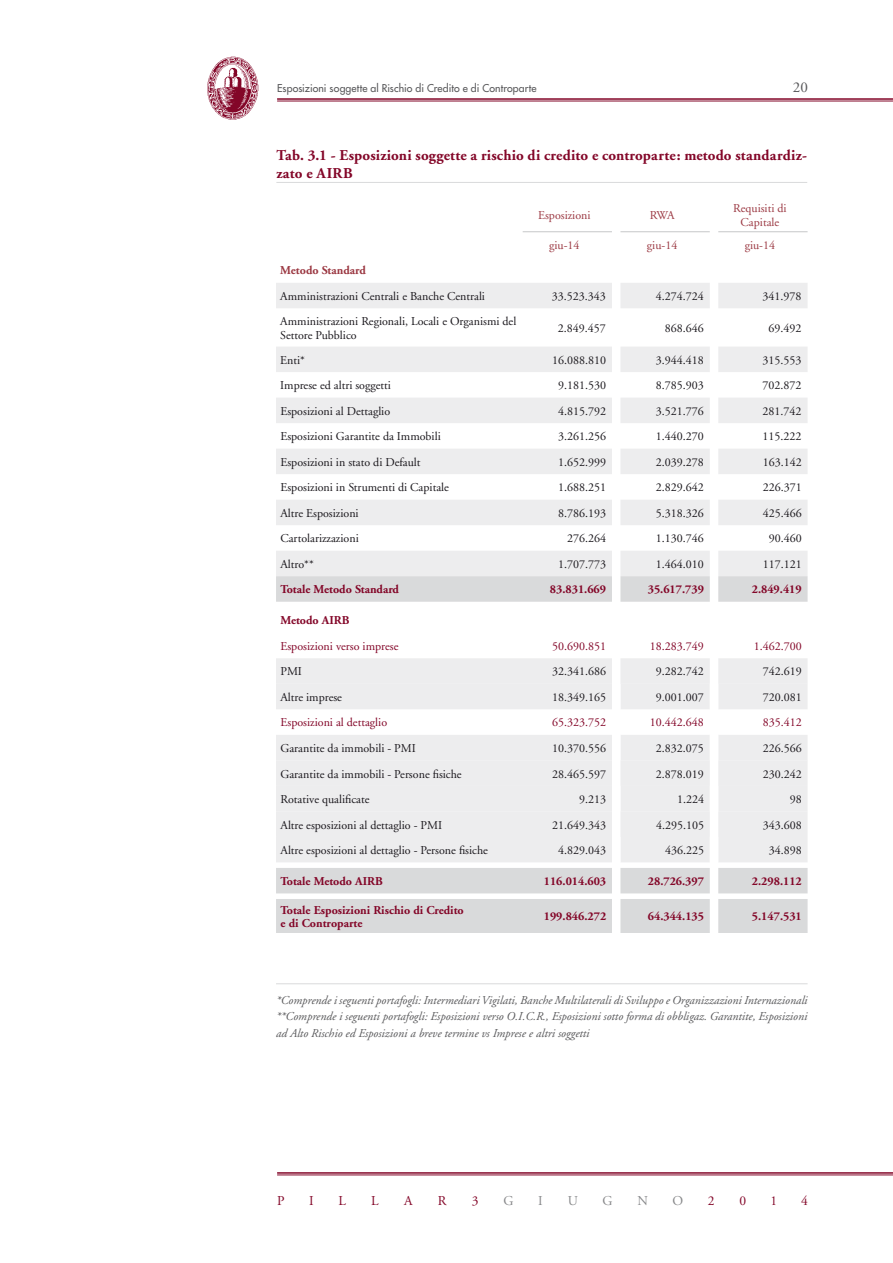
<style>
.page{position:relative;width:893px;height:1263px;background:#fff}
.page>*{position:absolute;margin:0;border:0;box-sizing:border-box;transform-origin:0 0}
.t1{font:700 15px/18px "Adobe Garamond";letter-spacing:.01em;color:#830628}
.t2{font:15px "Adobe Garamond";color:#58585a}
.t3{font:13.5px "Adobe Garamond";color:#830628}
.t4{font:13.5px "Adobe Garamond";color:#87888a}
.t5{font:12px/13.5px "Adobe Garamond";color:#1a171c}
.t6{font:italic 12px/16.5px "Adobe Garamond";color:#58585a;text-align:justify}
.t7{font:700 12px/13.5px "Adobe Garamond";color:#830628}
.t8{font:12px "Adobe Garamond";color:#830628}
.t9{font:12px/13.5px "Adobe Garamond";color:#9b3842;text-align:center}
.t10{font:700 12px "Adobe Garamond";color:#9b3842}
.t11{font:10.5px "Futura";letter-spacing:.005em;color:#58585a}
</style>
<div class="page">
<hr style="left:277px;top:1172px;width:616px;height:2px;background:#830628">
<hr style="left:277px;top:1175px;width:616px;height:1px;background:#830628">
<hr style="left:277px;top:98px;width:616px;height:2px;background:#830628">
<hr style="left:277px;top:101px;width:616px;height:1px;background:#830628">
<img style="left:208px;top:56px;width:51px;height:64px">
<hr style="left:276px;top:182px;width:531px;height:1px;background:#d9dadb">
<svg style="left:276px;top:283px;width:532px;height:293px"></svg>
<svg style="left:276px;top:576px;width:532px;height:357px;fill:#d9dadb"></svg>
<div style="left:276px;top:658px;width:532px;height:26px;background:#ededee"></div>
<svg style="left:276px;top:684px;width:532px;height:178px;fill:#ededee"></svg>
<svg style="left:612px;top:684px;width:106px;height:178px"></svg>
<hr style="left:523px;top:231px;width:89px;height:1px;background:#c6c7c9">
<hr style="left:620px;top:231px;width:90px;height:1px;background:#c6c7c9">
<hr style="left:718px;top:231px;width:90px;height:1px;background:#c6c7c9">
<hr style="left:276px;top:983px;width:532px;height:1px;background:#d9dadb">
<p class="t11" style="left:277px;top:81px;width:261px">Esposizioni soggette al Rischio di Credito e di Controparte</p>
<p class="t2" style="left:793px;top:79px;width:17px">20</p>
<p class="t1" style="left:276px;top:146px;width:532px">Tab. 3.1 - Esposizioni soggette a rischio di credito e controparte: metodo standardiz&shy;zato e AIRB</p>
<p class="t9" style="left:538px;top:209px;width:54px">Esposizioni</p>
<p class="t9" style="left:650px;top:209px;width:26px">RWA</p>
<p class="t9" style="left:733px;top:202px;width:55px">Requisiti di<br>Capitale</p>
<p class="t9" style="left:549px;top:239px;width:32px">giu-14</p>
<p class="t9" style="left:647px;top:239px;width:32px">giu-14</p>
<p class="t9" style="left:745px;top:239px;width:32px">giu-14</p>
<p class="t10" style="left:280px;top:264px;width:87px">Metodo Standard</p>
<p class="t5" style="left:280px;top:290px;width:206px">Amministrazioni Centrali e Banche Centrali</p>
<p class="t5" style="left:552px;top:290px;width:55px">33.523.343</p>
<p class="t5" style="left:656px;top:290px;width:49px">4.274.724</p>
<p class="t5" style="left:763px;top:290px;width:40px">341.978</p>
<p class="t5" style="left:280px;top:315px;width:238px">Amministrazioni Regionali, Locali e Organismi del<br>Settore Pubblico</p>
<p class="t5" style="left:558px;top:322px;width:49px">2.849.457</p>
<p class="t5" style="left:665px;top:322px;width:40px">868.646</p>
<p class="t5" style="left:769px;top:322px;width:34px">69.492</p>
<p class="t5" style="left:280px;top:353px;width:26px">Enti*</p>
<p class="t5" style="left:552px;top:353px;width:55px">16.088.810</p>
<p class="t5" style="left:656px;top:353px;width:49px">3.944.418</p>
<p class="t5" style="left:763px;top:353px;width:40px">315.553</p>
<p class="t5" style="left:280px;top:379px;width:112px">Imprese ed altri soggetti</p>
<p class="t5" style="left:558px;top:379px;width:49px">9.181.530</p>
<p class="t5" style="left:656px;top:379px;width:49px">8.785.903</p>
<p class="t5" style="left:763px;top:379px;width:40px">702.872</p>
<p class="t5" style="left:280px;top:404px;width:111px">Esposizioni al Dettaglio</p>
<p class="t5" style="left:558px;top:404px;width:49px">4.815.792</p>
<p class="t5" style="left:656px;top:404px;width:49px">3.521.776</p>
<p class="t5" style="left:763px;top:404px;width:40px">281.742</p>
<p class="t5" style="left:280px;top:430px;width:162px">Esposizioni Garantite da Immobili</p>
<p class="t5" style="left:558px;top:430px;width:49px">3.261.256</p>
<p class="t5" style="left:656px;top:430px;width:49px">1.440.270</p>
<p class="t5" style="left:763px;top:430px;width:40px">115.222</p>
<p class="t5" style="left:280px;top:455px;width:142px">Esposizioni in stato di Default</p>
<p class="t5" style="left:558px;top:455px;width:49px">1.652.999</p>
<p class="t5" style="left:656px;top:455px;width:49px">2.039.278</p>
<p class="t5" style="left:763px;top:455px;width:40px">163.142</p>
<p class="t5" style="left:280px;top:481px;width:170px">Esposizioni in Strumenti di Capitale</p>
<p class="t5" style="left:558px;top:481px;width:49px">1.688.251</p>
<p class="t5" style="left:656px;top:481px;width:49px">2.829.642</p>
<p class="t5" style="left:763px;top:481px;width:40px">226.371</p>
<p class="t5" style="left:280px;top:507px;width:80px">Altre Esposizioni</p>
<p class="t5" style="left:558px;top:507px;width:49px">8.786.193</p>
<p class="t5" style="left:656px;top:507px;width:49px">5.318.326</p>
<p class="t5" style="left:763px;top:507px;width:40px">425.466</p>
<p class="t5" style="left:280px;top:532px;width:80px">Cartolarizzazioni</p>
<p class="t5" style="left:567px;top:532px;width:40px">276.264</p>
<p class="t5" style="left:656px;top:532px;width:49px">1.130.746</p>
<p class="t5" style="left:769px;top:532px;width:34px">90.460</p>
<p class="t5" style="left:280px;top:558px;width:35px">Altro**</p>
<p class="t5" style="left:558px;top:558px;width:49px">1.707.773</p>
<p class="t5" style="left:656px;top:558px;width:49px">1.464.010</p>
<p class="t5" style="left:763px;top:558px;width:40px">117.121</p>
<p class="t7" style="left:280px;top:583px;width:120px">Totale Metodo Standard</p>
<p class="t7" style="left:550px;top:583px;width:58px">83.831.669</p>
<p class="t7" style="left:648px;top:583px;width:58px">35.617.739</p>
<p class="t7" style="left:752px;top:583px;width:51px">2.849.419</p>
<p class="t7" style="left:280px;top:614px;width:70px">Metodo AIRB</p>
<p class="t8" style="left:280px;top:640px;width:119px">Esposizioni verso imprese</p>
<p class="t8" style="left:552px;top:640px;width:55px">50.690.851</p>
<p class="t8" style="left:650px;top:640px;width:55px">18.283.749</p>
<p class="t8" style="left:754px;top:640px;width:49px">1.462.700</p>
<p class="t5" style="left:280px;top:665px;width:22px">PMI</p>
<p class="t5" style="left:552px;top:665px;width:55px">32.341.686</p>
<p class="t5" style="left:656px;top:665px;width:49px">9.282.742</p>
<p class="t5" style="left:763px;top:665px;width:41px">742.619</p>
<p class="t5" style="left:280px;top:691px;width:63px">Altre imprese</p>
<p class="t5" style="left:552px;top:691px;width:55px">18.349.165</p>
<p class="t5" style="left:656px;top:691px;width:49px">9.001.007</p>
<p class="t5" style="left:763px;top:691px;width:40px">720.081</p>
<p class="t8" style="left:280px;top:716px;width:108px">Esposizioni al dettaglio</p>
<p class="t8" style="left:552px;top:716px;width:55px">65.323.752</p>
<p class="t8" style="left:650px;top:716px;width:55px">10.442.648</p>
<p class="t8" style="left:763px;top:716px;width:41px">835.412</p>
<p class="t5" style="left:280px;top:742px;width:136px">Garantite da immobili - PMI</p>
<p class="t5" style="left:552px;top:742px;width:55px">10.370.556</p>
<p class="t5" style="left:656px;top:742px;width:49px">2.832.075</p>
<p class="t5" style="left:763px;top:742px;width:40px">226.566</p>
<p class="t5" style="left:280px;top:767px;width:183px">Garantite da immobili - Persone fisiche</p>
<p class="t5" style="left:552px;top:767px;width:55px">28.465.597</p>
<p class="t5" style="left:656px;top:767px;width:49px">2.878.019</p>
<p class="t5" style="left:763px;top:767px;width:41px">230.242</p>
<p class="t5" style="left:280px;top:793px;width:90px">Rotative qualificate</p>
<p class="t5" style="left:579px;top:793px;width:28px">9.213</p>
<p class="t5" style="left:677px;top:793px;width:28px">1.224</p>
<p class="t5" style="left:790px;top:793px;width:13px">98</p>
<p class="t5" style="left:280px;top:818px;width:162px">Altre esposizioni al dettaglio - PMI</p>
<p class="t5" style="left:552px;top:818px;width:55px">21.649.343</p>
<p class="t5" style="left:656px;top:818px;width:49px">4.295.105</p>
<p class="t5" style="left:763px;top:818px;width:40px">343.608</p>
<p class="t5" style="left:281px;top:844px;width:209px">Altre esposizioni al dettaglio - Persone fisiche</p>
<p class="t5" style="left:558px;top:844px;width:49px">4.829.043</p>
<p class="t5" style="left:665px;top:844px;width:40px">436.225</p>
<p class="t5" style="left:769px;top:844px;width:34px">34.898</p>
<p class="t7" style="left:281px;top:875px;width:104px">Totale Metodo AIRB</p>
<p class="t7" style="left:544px;top:875px;width:64px">116.014.603</p>
<p class="t7" style="left:648px;top:875px;width:58px">28.726.397</p>
<p class="t7" style="left:752px;top:875px;width:51px">2.298.112</p>
<p class="t7" style="left:281px;top:903px;width:185px">Totale Esposizioni Rischio di Credito e di Controparte</p>
<p class="t7" style="left:544px;top:910px;width:64px">199.846.272</p>
<p class="t7" style="left:648px;top:910px;width:58px">64.344.135</p>
<p class="t7" style="left:752px;top:910px;width:51px">5.147.531</p>
<p class="t6" style="left:276px;top:992px;width:533px">*Comprende i seguenti portafogli: Intermediari Vigilati, Banche Multilaterali di Sviluppo e Organizzazioni Internazionali **Comprende i seguenti portafogli: Esposizioni verso O.I.C.R., Esposizioni sotto forma di obbligaz. Garantite, Esposizioni ad Alto Rischio ed Esposizioni a breve termine vs Imprese e altri soggetti</p>
<p class="t3" style="left:277px;top:1193px;width:8px">P</p>
<p class="t3" style="left:309px;top:1193px;width:6px">i</p>
<p class="t3" style="left:339px;top:1193px;width:9px">l</p>
<p class="t3" style="left:371px;top:1193px;width:9px">l</p>
<p class="t3" style="left:404px;top:1193px;width:10px">a</p>
<p class="t3" style="left:438px;top:1193px;width:10px">r</p>
<p class="t3" style="left:472px;top:1193px;width:8px">3</p>
<p class="t4" style="left:503px;top:1193px;width:8px">g</p>
<p class="t4" style="left:538px;top:1193px;width:6px">i</p>
<p class="t4" style="left:568px;top:1193px;width:12px">u</p>
<p class="t4" style="left:602px;top:1193px;width:8px">g</p>
<p class="t4" style="left:637px;top:1193px;width:12px">n</p>
<p class="t4" style="left:673px;top:1193px;width:12px">o</p>
<p class="t3" style="left:708px;top:1193px;width:8px">2</p>
<p class="t3" style="left:739px;top:1193px;width:8px">0</p>
<p class="t3" style="left:770px;top:1193px;width:8px">1</p>
<p class="t3" style="left:801px;top:1193px;width:8px">4</p>
</div>
